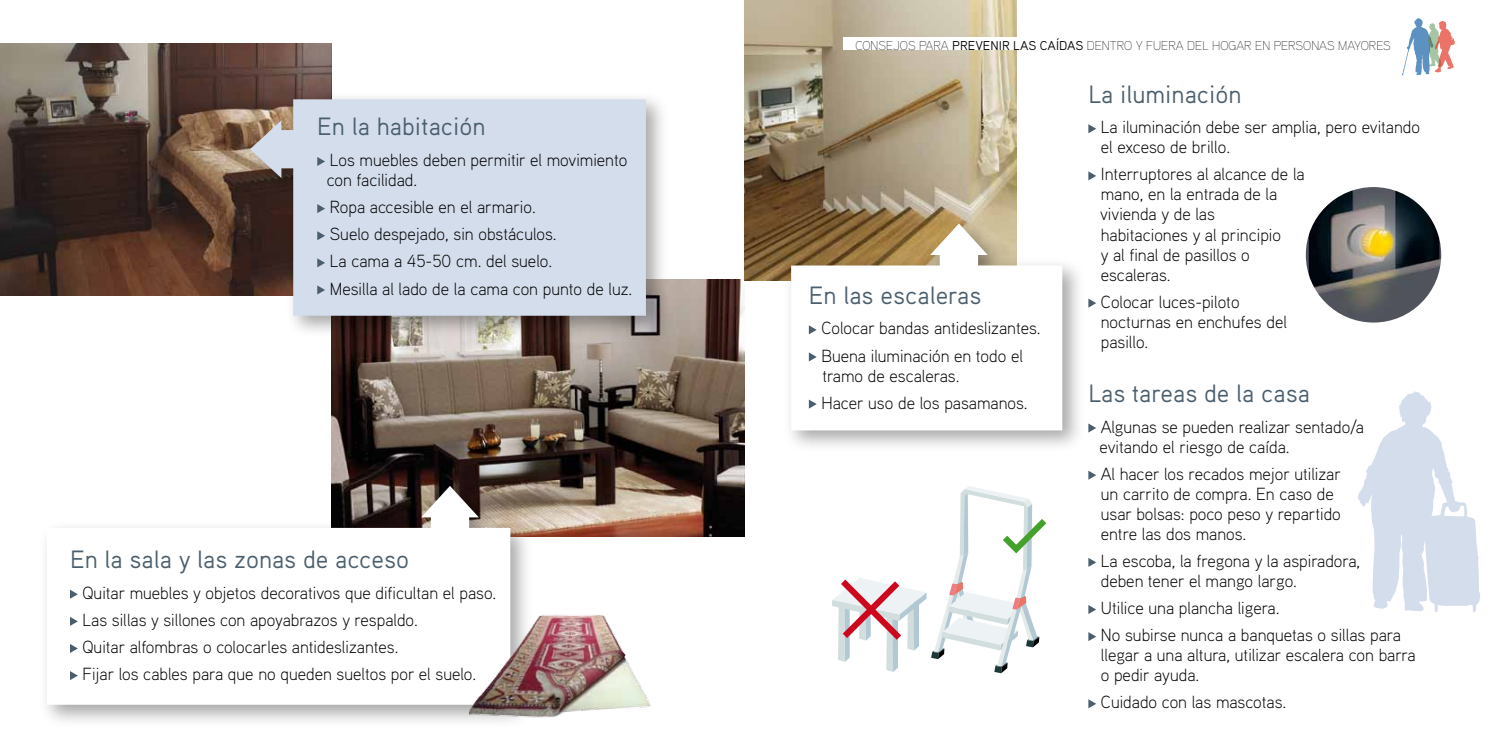
<style>
.page{position:relative;width:1489px;height:745px;background:#fff}
.page>*{position:absolute;margin:0;border:0;box-sizing:border-box;transform-origin:0 0}
.t1{font:25px "Aaux Pro";color:#4a5e6d}
.t2{font:300 17.5px/20px "Aaux Pro";color:#000}
.t3{font:100 12.75px "Aaux Pro";color:#000}
.s1{font-weight:400}
</style>
<div class="page">
<img style="left:331px;top:279px;width:413px;height:257px">
<img style="left:0;top:43px;width:331px;height:252px">
<img style="left:744px;top:0;width:272px;height:280px">
<div style="left:39px;top:479px;width:494px;height:248px;background:#000;opacity:.35"></div>
<svg style="left:47px;top:485px;width:463px;height:219px"></svg>
<svg style="left:70px;top:589px;width:8px;height:9px"></svg>
<svg style="left:70px;top:616px;width:8px;height:9px"></svg>
<svg style="left:70px;top:643px;width:8px;height:9px"></svg>
<svg style="left:70px;top:670px;width:8px;height:9px"></svg>
<div style="left:244px;top:91px;width:425px;height:248px;background:#000;opacity:.35"></div>
<svg style="left:250px;top:99px;width:396px;height:216px;fill:#d4ddec"></svg>
<svg style="left:317px;top:157px;width:8px;height:9px"></svg>
<svg style="left:317px;top:204px;width:8px;height:9px"></svg>
<svg style="left:317px;top:231px;width:8px;height:9px"></svg>
<svg style="left:317px;top:258px;width:8px;height:9px"></svg>
<svg style="left:317px;top:285px;width:8px;height:9px"></svg>
<img style="left:467px;top:604px;width:184px;height:123px">
<div style="left:783px;top:217px;width:302px;height:236px;background:#000;opacity:.35"></div>
<svg style="left:791px;top:223px;width:271px;height:207px"></svg>
<svg style="left:808px;top:325px;width:8px;height:9px"></svg>
<svg style="left:808px;top:352px;width:8px;height:9px"></svg>
<svg style="left:808px;top:399px;width:8px;height:9px"></svg>
<svg style="left:1088px;top:124px;width:8px;height:9px"></svg>
<svg style="left:1088px;top:171px;width:8px;height:9px"></svg>
<svg style="left:1088px;top:298px;width:8px;height:9px"></svg>
<svg style="left:1088px;top:423px;width:8px;height:9px"></svg>
<svg style="left:1088px;top:470px;width:8px;height:9px"></svg>
<svg style="left:1088px;top:558px;width:8px;height:8px"></svg>
<svg style="left:1088px;top:605px;width:8px;height:8px"></svg>
<svg style="left:1088px;top:632px;width:8px;height:8px"></svg>
<svg style="left:1088px;top:699px;width:8px;height:8px"></svg>
<img style="left:1305px;top:187px;width:135px;height:135px;border-radius:68px">
<svg style="left:832px;top:486px;width:215px;height:186px"></svg>
<div style="left:842px;top:37px;width:419px;height:12px;background:#fff"></div>
<svg style="left:1358px;top:391px;width:121px;height:221px"></svg>
<svg style="left:1401px;top:18px;width:53px;height:57px"></svg>
<h1 class="t1" style="left:317px;top:111px;width:170px">En la habitación</h1>
<p class="t2" style="left:327px;top:149px;width:302px">Los muebles deben permitir el movimiento con facilidad.</p>
<p class="t2" style="left:330px;top:193px;width:304px;line-height:27.1px">Ropa accesible en el armario.<br>Suelo despejado, sin obstáculos.<br>La cama a 45-50 cm. del suelo.<br>Mesilla al lado de la cama con punto de luz.</p>
<h1 class="t1" style="left:70px;top:543px;width:340px">En la sala y las zonas de acceso</h1>
<p class="t2" style="left:83px;top:578px;width:415px;line-height:27.1px">Quitar muebles y objetos decorativos que dificultan el paso.<br>Las sillas y sillones con apoyabrazos y respaldo.<br>Quitar alfombras o colocarles antideslizantes.<br>Fijar los cables para que no queden sueltos por el suelo.</p>
<p class="t3" style="left:855px;top:37px;width:537px">CONSEJOS PARA <span class="s1">PREVENIR LAS CAÍDAS</span> DENTRO Y FUERA DEL HOGAR EN PERSONAS MAYORES</p>
<h1 class="t1" style="left:808px;top:279px;width:174px">En las escaleras</h1>
<p class="t2" style="left:821px;top:314px;width:221px;line-height:27.1px">Colocar bandas antideslizantes.<br>Buena iluminación en todo el</p>
<p class="t2" style="left:821px;top:361px;width:208px;line-height:27.1px">tramo de escaleras.<br>Hacer uso de los pasamanos.</p>
<h1 class="t1" style="left:1088px;top:78px;width:155px">La iluminación</h1>
<p class="t2" style="left:1100px;top:117px;width:321px">La iluminación debe ser amplia, pero evitando el exceso de brillo.</p>
<p class="t2" style="left:1100px;top:164px;width:206px">Interruptores al alcance de la mano, en la entrada de la vivienda y de las habitaciones y al principio<br>y al final de pasillos o escaleras.</p>
<p class="t2" style="left:1100px;top:291px;width:187px">Colocar luces-piloto nocturnas en enchufes del pasillo.</p>
<h1 class="t1" style="left:1088px;top:377px;width:223px">Las tareas de la casa</h1>
<p class="t2" style="left:1099px;top:415px;width:266px">Algunas se pueden realizar sentado/a evitando el riesgo de caída.</p>
<p class="t2" style="left:1100px;top:463px;width:241px">Al hacer los recados mejor utilizar un carrito de compra. En caso de usar bolsas: poco peso y repartido entre las dos manos.</p>
<p class="t2" style="left:1100px;top:550px;width:261px">La escoba, la fregona y la aspiradora, deben tener el mango largo.</p>
<p class="t2" style="left:1100px;top:593px;width:301px;line-height:27.1px">Utilice una plancha ligera.<br>No subirse nunca a banquetas o sillas para</p>
<p class="t2" style="left:1100px;top:644px;width:316px">llegar a una altura, utilizar escalera con barra o pedir ayuda.</p>
<p class="t2" style="left:1100px;top:691px;width:187px">Cuidado con las mascotas.</p>
</div>
